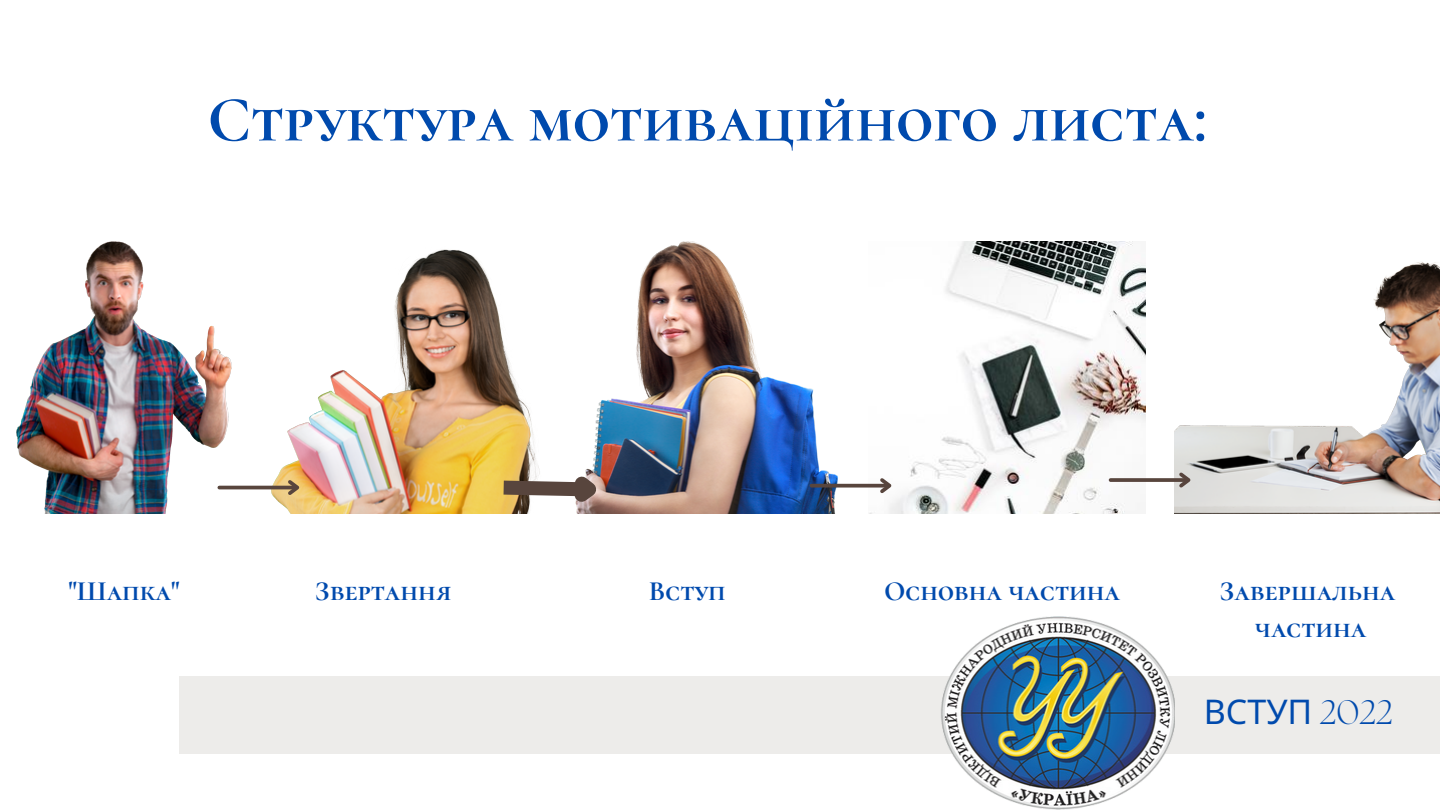
<style>
.page{position:relative;width:1440px;height:810px;background:#fff}
.page>*{position:absolute;margin:0;border:0;box-sizing:border-box;transform-origin:0 0}
.t1{font:700 65px "Cormorant SC";color:#004aad}
.t2{font:34px "Noto Sans";color:#004aad}
.t3{font:700 28px/36.8px "Cormorant SC";color:#004aad;text-align:center}
.s1{font-family:"The Seasons";font-weight:300}
</style>
<div class="page">
<img style="left:272px;top:249px;width:264px;height:264px">
<img style="left:593px;top:241px;width:253px;height:272px">
<img style="left:869px;top:241px;width:277px;height:272px">
<img style="left:16px;top:241px;width:216px;height:272px">
<img style="left:1175px;top:262px;width:265px;height:251px">
<div style="left:179px;top:676px;width:1261px;height:78px;background:#edecea"></div>
<img style="left:504px;top:464px;width:108px;height:50px">
<hr style="left:219px;top:486px;width:77px;height:3px;background:#58453d">
<svg style="left:285px;top:477px;width:19px;height:21px"></svg>
<svg style="left:811px;top:484px;width:66px;height:4px"></svg>
<svg style="left:877px;top:475px;width:19px;height:22px"></svg>
<svg style="left:1111px;top:478px;width:65px;height:4px"></svg>
<svg style="left:1176px;top:469px;width:19px;height:22px"></svg>
<img style="left:941px;top:616px;width:234px;height:194px">
<h1 class="t1" style="left:207px;top:80px;width:1001px">Структура мотиваційного листа:</h1>
<p class="t3" style="left:68px;top:572px;width:113px">"Шапка"</p>
<p class="t3" style="left:315px;top:572px;width:138px">Звертання</p>
<p class="t3" style="left:649px;top:572px;width:78px">Вступ</p>
<p class="t3" style="left:884px;top:572px;width:237px">Основна частина</p>
<p class="t3" style="left:1219px;top:573px;width:177px">Завершальна частина</p>
<p class="t2" style="left:1204px;top:687px;width:190px">ВСТУП <span class="s1">2022</span></p>
</div>
